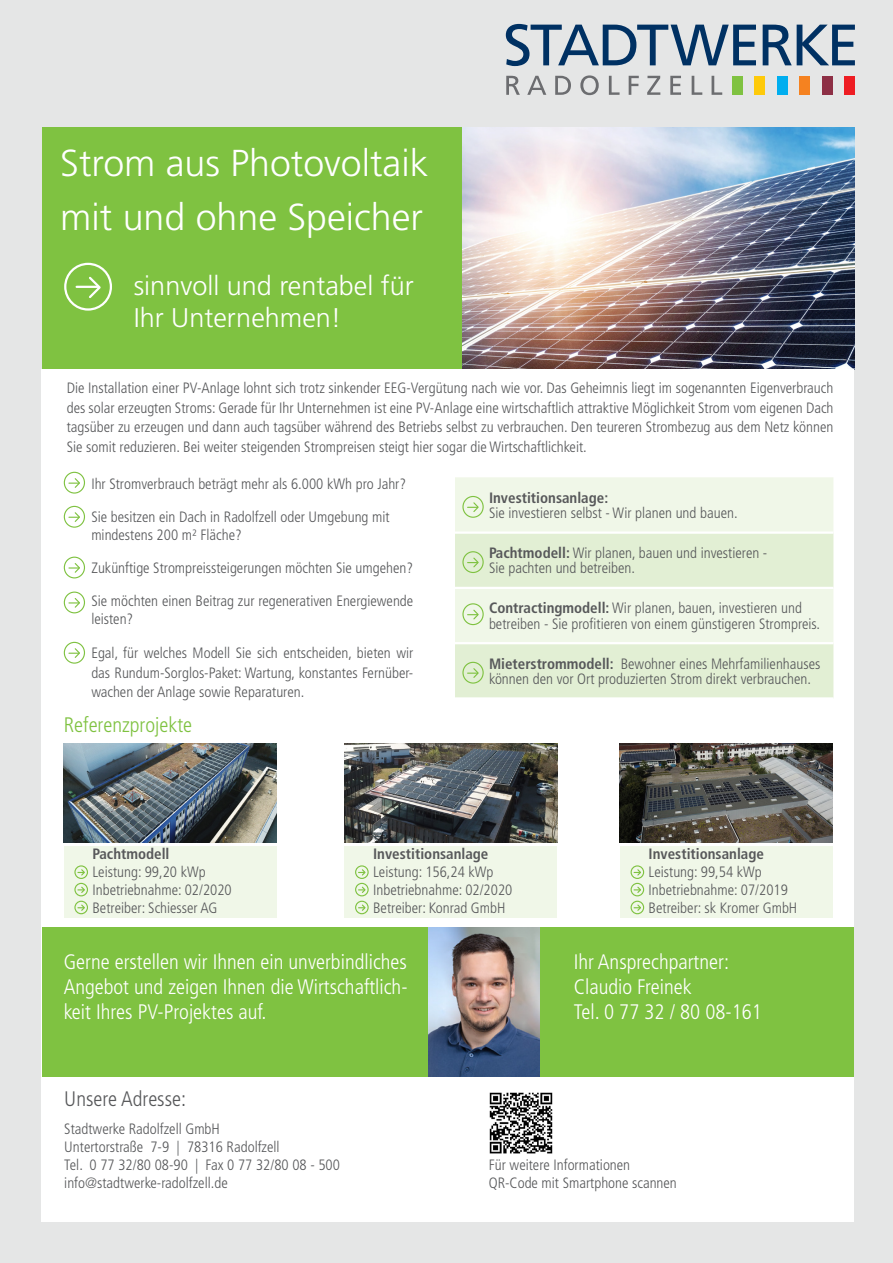
<style>
.page{position:relative;width:893px;height:1263px;background:#e5e6e6}
.page>*{position:absolute;margin:0;border:0;box-sizing:border-box;transform-origin:0 0}
.t1{font:300 37.5px/54px "Frutiger LT Std";color:#fff}
.t2{font:300 27px "Frutiger LT Std";color:#fff}
.t3{font:300 condensed 21px/25.2px "Frutiger LT Std";color:#fff;text-align:justify}
.t4{font:300 condensed 21px "Frutiger LT Std";color:#7fc241}
.t5{font:300 condensed 21px "Frutiger LT Std";color:#57585a}
.t6{font:300 condensed 15px/19.5px "Frutiger LT Std";color:#57585a;text-align:justify}
.t7{font:700 condensed 15px "Frutiger LT Std";color:#57585a}
.s1{font-weight:700}
</style>
<div class="page">
<img style="left:462px;top:128px;width:393px;height:242px">
<svg style="left:506px;top:24px;width:349px;height:42px"></svg>
<svg style="left:506px;top:75px;width:216px;height:20px"></svg>
<div style="left:732px;top:76px;width:11px;height:19px;background:#7fc241"></div>
<div style="left:755px;top:76px;width:10px;height:19px;background:#feca0a"></div>
<div style="left:777px;top:76px;width:11px;height:19px;background:#00aeef"></div>
<div style="left:799px;top:76px;width:11px;height:19px;background:#f58220"></div>
<div style="left:822px;top:76px;width:10px;height:19px;background:#8d2f45"></div>
<div style="left:844px;top:76px;width:11px;height:19px;background:#ee1d23"></div>
<div style="left:43px;top:128px;width:419px;height:242px;background:#7fc241"></div>
<div style="left:41px;top:369px;width:813px;height:852px;background:#fff"></div>
<svg style="left:64px;top:262px;width:48px;height:49px"></svg>
<hr style="left:77px;top:286px;width:21px;height:2px;background:#fff">
<div style="left:43px;top:927px;width:811px;height:149px;background:#7fc241"></div>
<div style="left:455px;top:477px;width:378px;height:54px;background:#f0f7e8"></div>
<svg style="left:455px;top:534px;width:378px;height:163px;background:#e6f1da"></svg>
<hr style="left:455px;top:587px;width:378px;height:2px;background:#fff">
<hr style="left:455px;top:642px;width:378px;height:2px;background:#fff">
<svg style="left:63px;top:471px;width:22px;height:23px"></svg>
<svg style="left:63px;top:505px;width:22px;height:23px"></svg>
<svg style="left:63px;top:556px;width:22px;height:23px"></svg>
<svg style="left:63px;top:591px;width:22px;height:23px"></svg>
<img style="left:489px;top:1092px;width:64px;height:62px">
<img style="left:428px;top:927px;width:111px;height:149px">
<img style="left:64px;top:743px;width:212px;height:99px">
<div style="left:64px;top:846px;width:212px;height:71px;background:#f0f7e8"></div>
<img style="left:344px;top:743px;width:213px;height:99px">
<img style="left:620px;top:743px;width:212px;height:99px">
<svg style="left:63px;top:641px;width:22px;height:23px"></svg>
<svg style="left:74px;top:865px;width:14px;height:50px"></svg>
<div style="left:344px;top:846px;width:213px;height:71px;background:#f0f7e8"></div>
<svg style="left:355px;top:865px;width:14px;height:50px"></svg>
<div style="left:620px;top:846px;width:212px;height:71px;background:#f0f7e8"></div>
<svg style="left:630px;top:865px;width:15px;height:50px"></svg>
<svg style="left:462px;top:661px;width:22px;height:23px"></svg>
<svg style="left:462px;top:603px;width:22px;height:23px"></svg>
<svg style="left:462px;top:551px;width:22px;height:23px"></svg>
<svg style="left:462px;top:495px;width:22px;height:23px"></svg>
<p class="t1" style="left:60px;top:136px;width:370px">Strom aus Photovoltaik mit und ohne Speicher</p>
<p class="t2" style="left:134px;top:270px;width:282px">sinnvoll und rentabel für</p>
<p class="t2" style="left:134px;top:302px;width:209px">Ihr Unternehmen!</p>
<p class="t6" style="left:67px;top:378px;width:768px">Die Installation einer PV-Anlage lohnt sich trotz sinkender EEG-Vergütung nach wie vor. Das Geheimnis liegt im sogenannten Eigenverbrauch des solar erzeugten Stroms: Gerade für Ihr Unternehmen ist eine PV-Anlage eine wirtschaftlich attraktive Möglichkeit Strom vom eigenen Dach tagsüber zu erzeugen und dann auch tagsüber während des Betriebs selbst zu verbrauchen. Den teureren Strombezug aus dem Netz können Sie somit reduzieren. Bei weiter steigenden Strompreisen steigt hier sogar die Wirtschaftlichkeit.</p>
<p class="t6" style="left:91px;top:474px;width:316px">Ihr Stromverbrauch beträgt mehr als 6.000 kWh pro Jahr?</p>
<p class="t6" style="left:91px;top:507px;width:300px">Sie besitzen ein Dach in Radolfzell oder Umgebung mit</p>
<p class="t6" style="left:91px;top:525px;width:152px">mindestens 200 m² Fläche?</p>
<p class="t6" style="left:91px;top:558px;width:323px">Zukünftige Strompreissteigerungen möchten Sie umgehen?</p>
<p class="t6" style="left:91px;top:592px;width:323px;line-height:18px">Sie möchten einen Beitrag zur regenerativen Energiewende leisten?</p>
<p class="t6" style="left:91px;top:643px;width:323px">Egal, für welches Modell Sie sich entscheiden, bieten wir das Rundum-Sorglos-Paket: Wartung, konstantes Fernüber&shy;wachen der Anlage sowie Reparaturen.</p>
<p class="t4" style="left:64px;top:713px;width:130px">Referenzprojekte</p>
<p class="t7" style="left:489px;top:489px;width:121px">Investitionsanlage:</p>
<p class="t6" style="left:489px;top:503px;width:250px">Sie investieren selbst - Wir planen und bauen.</p>
<p class="t6" style="left:489px;top:544px;width:280px"><span class="s1">Pachtmodell:</span> Wir planen, bauen und investieren -</p>
<p class="t6" style="left:489px;top:559px;width:148px">Sie pachten und betreiben.</p>
<p class="t6" style="left:489px;top:598px;width:314px"><span class="s1">Contractingmodell:</span> Wir planen, bauen, investieren und</p>
<p class="t6" style="left:489px;top:614px;width:332px">betreiben - Sie profitieren von einem günstigeren Strompreis.</p>
<p class="t6" style="left:489px;top:656px;width:333px;line-height:15px"><span class="s1">Mieterstrommodell:</span> Bewohner eines Mehrfamilienhauses können den vor Ort produzierten Strom direkt verbrauchen.</p>
<p class="t7" style="left:92px;top:845px;width:78px">Pachtmodell</p>
<p class="t6" style="left:92px;top:862px;width:115px">Leistung: 99,20 kWp</p>
<p class="t6" style="left:92px;top:880px;width:141px">Inbetriebnahme: 02/2020</p>
<p class="t6" style="left:92px;top:898px;width:127px">Betreiber: Schiesser AG</p>
<p class="t7" style="left:373px;top:845px;width:117px">Investitionsanlage</p>
<p class="t6" style="left:373px;top:862px;width:122px">Leistung: 156,24 kWp</p>
<p class="t6" style="left:373px;top:880px;width:141px">Inbetriebnahme: 02/2020</p>
<p class="t6" style="left:373px;top:898px;width:134px">Betreiber: Konrad GmbH</p>
<p class="t3" style="left:64px;top:949px;width:345px">Gerne erstellen wir Ihnen ein unverbindliches Angebot und zeigen Ihnen die Wirtschaftlich&shy;keit Ihres PV-Projektes auf.</p>
<p class="t7" style="left:649px;top:845px;width:117px">Investitionsanlage</p>
<p class="t6" style="left:649px;top:862px;width:115px">Leistung: 99,54 kWp</p>
<p class="t6" style="left:649px;top:880px;width:141px">Inbetriebnahme: 07/2019</p>
<p class="t6" style="left:649px;top:898px;width:150px">Betreiber: sk Kromer GmbH</p>
<p class="t3" style="left:574px;top:949px;width:157px">Ihr Ansprechpartner:</p>
<p class="t3" style="left:574px;top:974px;width:119px">Claudio Freinek</p>
<p class="t3" style="left:574px;top:999px;width:190px">Tel. 0 77 32 / 80 08-161</p>
<p class="t5" style="left:64px;top:1086px;width:123px">Unsere Adresse:</p>
<p class="t6" style="left:64px;top:1119px;width:157px">Stadtwerke Radolfzell GmbH</p>
<p class="t6" style="left:64px;top:1137px;width:217px">Untertorstraße 7-9 | 78316 Radolfzell</p>
<p class="t6" style="left:64px;top:1155px;width:277px">Tel. 0 77 32/80 08-90 | Fax 0 77 32/80 08 - 500</p>
<p class="t6" style="left:64px;top:1173px;width:165px">info@stadtwerke-radolfzell.de</p>
<p class="t6" style="left:489px;top:1155px;width:143px">Für weitere Informationen</p>
<p class="t6" style="left:489px;top:1173px;width:190px">QR-Code mit Smartphone scannen</p>
</div>
